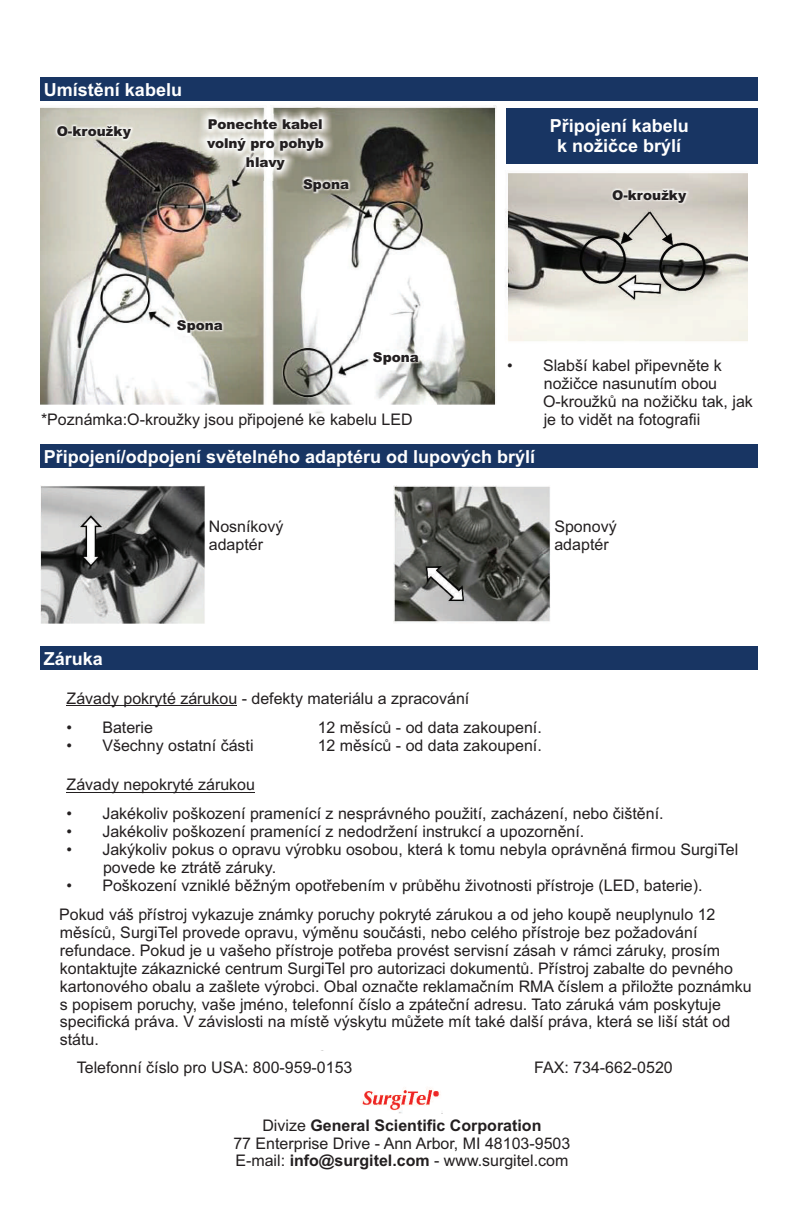
<style>
.page{position:relative;width:792px;height:1224px;background:#fff}
.page>*{position:absolute;margin:0;border:0;box-sizing:border-box;transform-origin:0 0}
.t1{font:700 18px/20.2px "Arial";color:#fff;text-align:center}
.t2{font:16px/17.8px "Arial";color:#231f20}
.t3{font:900 13.6px/19.2px "Arial";color:#231f20;text-align:center}
.s1{font-weight:700}
</style>
<div class="page">
<img style="left:40px;top:105px;width:708px;height:946px">
<div style="left:40px;top:78px;width:717px;height:23px;background:#183563"></div>
<div style="left:40px;top:445px;width:717px;height:23px;background:#183563"></div>
<div style="left:40px;top:646px;width:717px;height:24px;background:#183563"></div>
<img style="left:55px;top:124px;width:79px;height:17px">
<img style="left:197px;top:109px;width:137px;height:71px">
<img style="left:301px;top:177px;width:51px;height:17px">
<img style="left:175px;top:318px;width:51px;height:17px">
<img style="left:371px;top:350px;width:51px;height:17px">
<img style="left:610px;top:188px;width:80px;height:17px">
<div style="left:506px;top:108px;width:251px;height:56px;background:#183563"></div>
<hr style="left:67px;top:705px;width:170px;height:1px;background:#231f20">
<hr style="left:67px;top:792px;width:188px;height:1px;background:#231f20">
<img style="left:361px;top:1087px;width:80px;height:26px">
<p class="t1" style="left:44px;top:81px;width:140px">Umístìní kabelu</p>
<p class="t3" style="left:57px;top:123px;width:76px">O-kroužky</p>
<p class="t3" style="left:207px;top:115px;width:118px">Ponechte kabel volný pro pohyb hlavy</p>
<p class="t3" style="left:303px;top:176px;width:48px">Spona</p>
<p class="t3" style="left:177px;top:317px;width:48px">Spona</p>
<p class="t3" style="left:373px;top:349px;width:48px">Spona</p>
<p class="t2" style="left:41px;top:412px;width:373px">*Poznámka:O-kroužky jsou pøipojené ke kabelu LED</p>
<p class="t1" style="left:550px;top:118px;width:141px">Pøipojení kabelu k nožièce brýlí</p>
<p class="t3" style="left:612px;top:187px;width:76px">O-kroužky</p>
<p class="t2" style="left:543px;top:358px;width:211px;text-indent:-36px">• Slabší kabel pøipevnìte k nožièce nasunutím obou<br>O-kroužkù na nožièku tak, jak je to vidìt na fotografii</p>
<p class="t1" style="left:44px;top:448px;width:493px">Pøipojení/odpojení svìtelného adaptéru od lupových brýlí</p>
<p class="t1" style="left:44px;top:650px;width:61px">Záruka</p>
<p class="t2" style="left:209px;top:519px;width:76px">Nosníkový adaptér</p>
<p class="t2" style="left:554px;top:519px;width:64px">Sponový adaptér</p>
<p class="t2" style="left:66px;top:685px;width:404px;line-height:29px">Závady pokryté zárukou - defekty materiálu a zpracování •</p>
<p class="t2" style="left:66px;top:738px;width:7px">•</p>
<p class="t2" style="left:102px;top:720px;width:52px">Baterie</p>
<p class="t2" style="left:318px;top:720px;width:226px">12 mìsícù - od data zakoupení.</p>
<p class="t2" style="left:102px;top:738px;width:153px">Všechny ostatní èásti</p>
<p class="t2" style="left:318px;top:738px;width:226px">12 mìsícù - od data zakoupení.</p>
<p class="t2" style="left:66px;top:772px;width:190px;line-height:29px">Závady nepokryté zárukou •</p>
<p class="t2" style="left:66px;top:824px;width:7px">• •</p>
<p class="t2" style="left:66px;top:878px;width:7px">•</p>
<p class="t2" style="left:102px;top:806px;width:637px">Jakékoliv poškození pramenící z nesprávného použití, zacházení, nebo èištìní.<br>Jakékoliv poškození pramenící z nedodržení instrukcí a upozornìní.<br>Jakýkoliv pokus o opravu výrobku osobou, která k tomu nebyla oprávnìná firmou SurgiTel povede ke ztrátì záruky.<br>Poškození vzniklé bìžným opotøebením v prùbìhu životnosti pøístroje (LED, baterie).</p>
<p class="t2" style="left:59px;top:907px;width:694px">Pokud váš pøístroj vykazuje známky poruchy pokryté zárukou a od jeho koupì neuplynulo 12 mìsícù, SurgiTel provede opravu, výmìnu souèásti, nebo celého pøístroje bez požadování refundace. Pokud je u vašeho pøístroje potøeba provést servisní zásah v rámci záruky, prosím kontaktujte zákaznické centrum SurgiTel pro autorizaci dokumentù. Pøístroj zabalte do pevného kartonového obalu a zašlete výrobci. Obal oznaète reklamaèním RMA èíslem a pøiložte poznámku s popisem poruchy, vaše jméno, telefonní èíslo a zpáteèní adresu. Tato záruká vám poskytuje specifická práva. V závislosti na místì výskytu mùžete mít také další práva, která se liší stát od státu.</p>
<p class="t2" style="left:77px;top:1060px;width:277px">Telefonní èíslo pro USA: 800-959-0153</p>
<p class="t2" style="left:534px;top:1060px;width:140px">FAX: 734-662-0520</p>
<p class="t2" style="left:233px;top:1118px;width:339px;text-align:center">Divize <span class="s1">General Scientific Corporation<br></span>77 Enterprise Drive - Ann Arbor, MI 48103-9503<br>E-mail: <span class="s1">info@surgitel.com</span> - www.surgitel.com</p>
</div>
